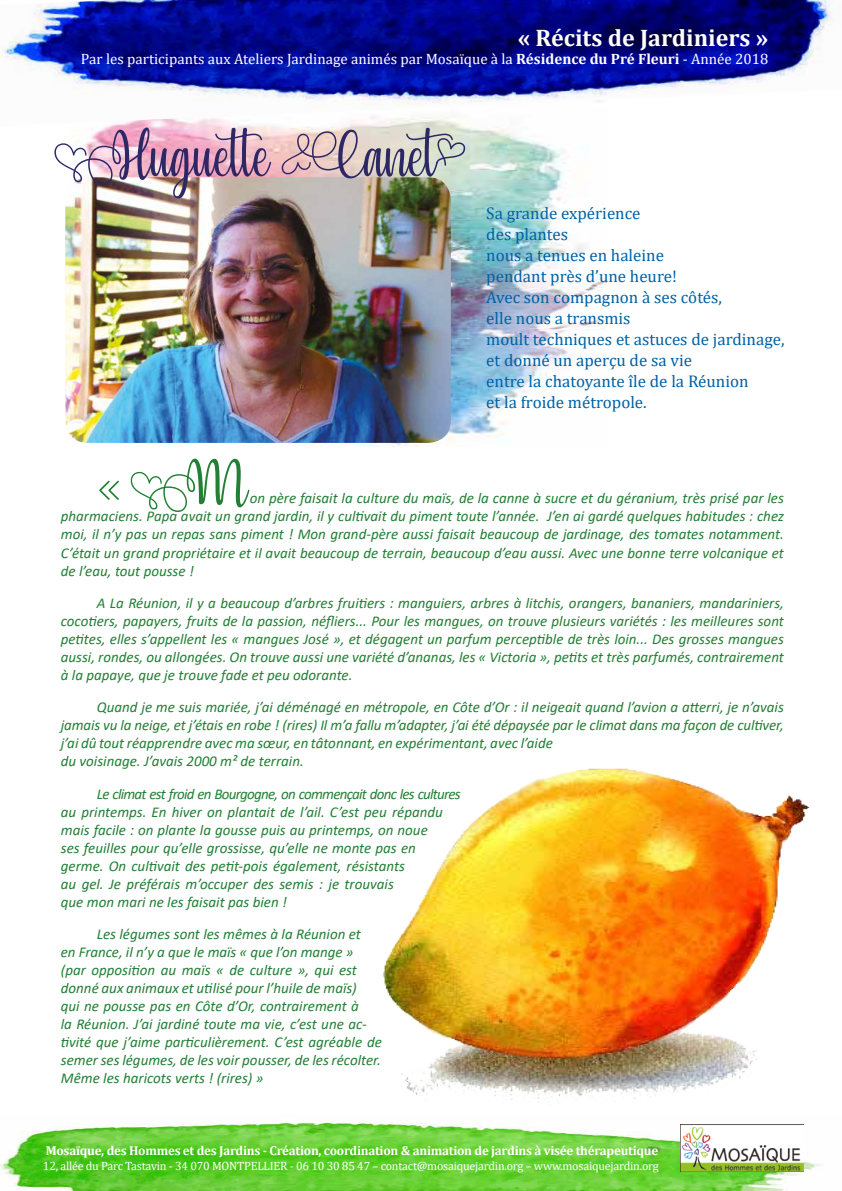
<style>
.page{position:relative;width:842px;height:1191px;background:#fff}
.page>*{position:absolute;margin:0;border:0;box-sizing:border-box;transform-origin:0 0}
.t1{font:62px "Yessy";color:#2d2765}
.t2{font:60px "Yessy";color:#227f34}
.t3{font:700 24px "Cambria";color:#fff}
.t4{font:17px/21px "Cambria";color:#0061a6}
.t5{font:italic 15px/18px "Calibri";color:#227f34}
.t6{font:15px "Cambria";color:#fff}
.t7{font:700 13px "Cambria";letter-spacing:-.02em;color:#fff}
.t8{font:12px "Cambria";letter-spacing:-.02em;color:#fff}
.s1{font-weight:700}
</style>
<div class="page">
<img style="left:75px;top:126px;width:532px;height:320px">
<img style="left:1px;top:0;width:832px;height:126px">
<img style="left:65px;top:177px;width:386px;height:266px">
<img style="left:0;top:1122px;width:822px;height:69px">
<img style="left:680px;top:1154px;width:123px;height:17px">
<img style="left:366px;top:768px;width:456px;height:386px">
<h3 class="t3" style="left:518px;top:21px;width:252px">« Récits de Jardiniers »</h3>
<p class="t6" style="left:81px;top:50px;width:689px">Par les participants aux Ateliers Jardinage animés par Mosaïque à la <span class="s1">Résidence du Pré Fleuri</span> - Année 2018</p>
<h1 class="t1" style="left:51px;top:115px;width:422px">Huguette Canet*</h1>
<p class="t4" style="left:486px;top:202px;width:300px">Sa grande expérience<br>des plantes<br>nous a tenues en haleine<br>pendant près d’une heure!<br>Avec son compagnon à ses côtés,<br>elle nous a transmis<br>moult techniques et astuces de jardinage, et donné un aperçu de sa vie<br>entre la chatoyante île de la Réunion<br>et la froide métropole.</p>
<h2 class="t2" style="left:97px;top:444px;width:153px">« M</h2>
<p class="t5" style="left:61px;top:489px;width:725px;text-align:justify;text-indent:189px">on père faisait la culture du maïs, de la canne à sucre et du géranium, très prisé par les pharmaciens. Papa avait un grand jardin, il y cultivait du piment toute l’année. J’en ai gardé quelques habitudes : chez moi, il n’y pas un repas sans piment ! Mon grand-père aussi faisait beaucoup de jardinage, des tomates notamment.<br>C’était un grand propriétaire et il avait beaucoup de terrain, beaucoup d’eau aussi. Avec une bonne terre volcanique et de l’eau, tout pousse !</p>
<p class="t5" style="left:61px;top:593px;width:725px;text-align:justify;text-indent:36px">A La Réunion, il y a beaucoup d’arbres fruitiers : manguiers, arbres à litchis, orangers, bananiers, mandariniers, cocotiers, papayers, fruits de la passion, néfliers... Pour les mangues, on trouve plusieurs variétés : les meilleures sont petites, elles s’appellent les « mangues José », et dégagent un parfum perceptible de très loin... Des grosses mangues aussi, rondes, ou allongées. On trouve aussi une variété d’ananas, les « Victoria », petits et très parfumés, contrairement à la papaye, que je trouve fade et peu odorante.</p>
<p class="t5" style="left:61px;top:697px;width:724px;text-indent:36px">Quand je me suis mariée, j’ai déménagé en métropole, en Côte d’Or : il neigeait quand l’avion a atterri, je n’avais jamais vu la neige, et j’étais en robe ! (rires) Il m’a fallu m’adapter, j’ai été dépaysée par le climat dans ma façon de cultiver, j’ai dû tout réapprendre avec ma sœur, en tâtonnant, en expérimentant, avec l’aide<br>du voisinage. J’avais 2000 m² de terrain.</p>
<p class="t5" style="left:61px;top:784px;width:401px;text-indent:36px">Le climat est froid en Bourgogne, on commençait donc les cultures au printemps. En hiver on plantait de l’ail. C’est peu répandu mais facile : on plante la gousse puis au printemps, on noue<br>ses feuilles pour qu’elle grossisse, qu’elle ne monte pas en germe. On cultivait des petit-pois également, résistants<br>au gel. Je préférais m’occuper des semis : je trouvais<br>que mon mari ne les faisait pas bien !</p>
<p class="t5" style="left:61px;top:924px;width:323px;text-indent:36px">Les légumes sont les mêmes à la Réunion et<br>en France, il n’y a que le maïs « que l’on mange » (par opposition au maïs « de culture », qui est donné aux animaux et utilisé pour l’huile de maïs)<br>qui ne pousse pas en Côte d’Or, contrairement à<br>la Réunion. J’ai jardiné toute ma vie, c’est une ac&shy;tivité que j’aime particulièrement. C’est agréable de semer ses légumes, de les voir pousser, de les récolter.<br>Même les haricots verts ! (rires) »</p>
<p class="t7" style="left:46px;top:1141px;width:614px">Mosaïque, des Hommes et des Jardins - Création, coordination &amp; animation de jardins à visée thérapeutique</p>
<p class="t8" style="left:43px;top:1158px;width:617px">12, allée du Parc Tastavin - 34 070 MONTPELLIER - 06 10 30 85 47 – contact@mosaiquejardin.org – www.mosaiquejardin.org</p>
</div>
